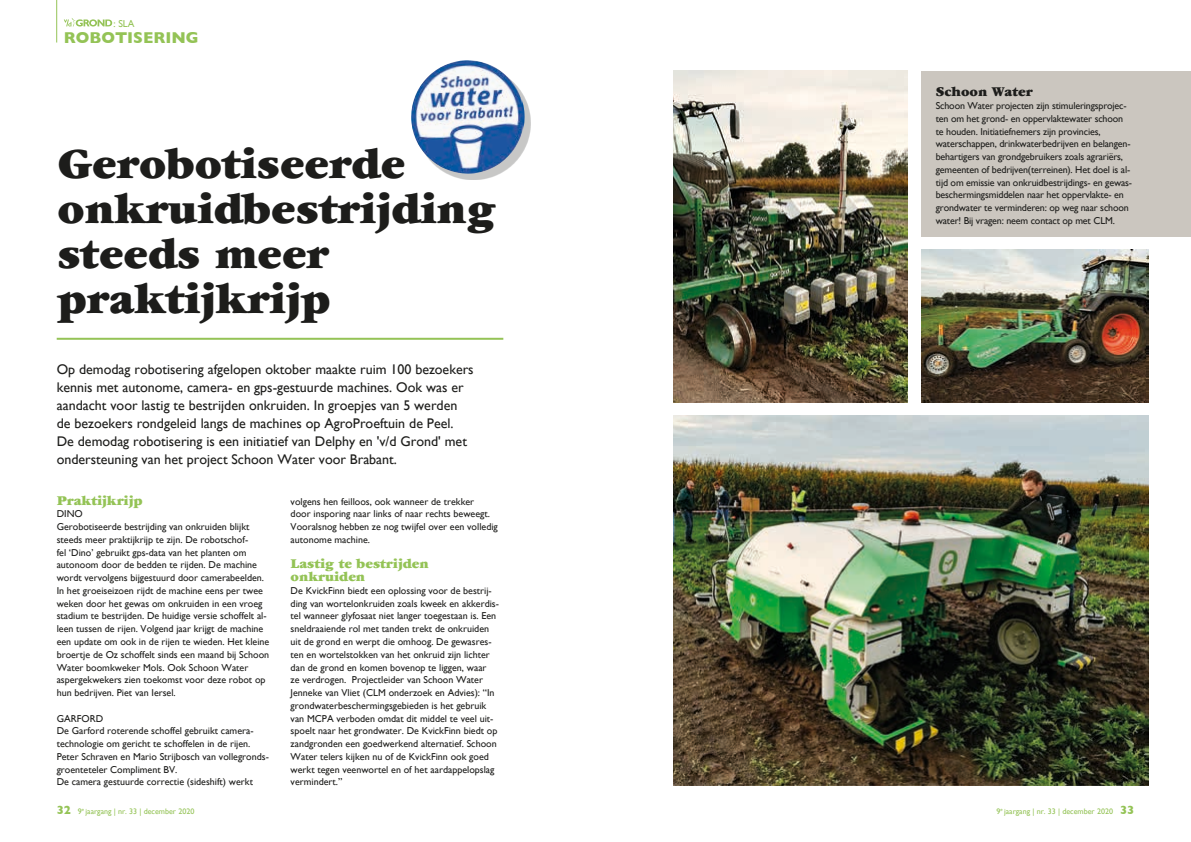
<style>
.page{position:relative;width:1191px;height:842px;background:#fff}
.page>*{position:absolute;margin:0;border:0;box-sizing:border-box;transform-origin:0 0}
.t1{font:900 45px/45px "Garamond";color:#1d1d1b}
.t2{font:700 16px "Gill Sans";color:#94c356}
.t3{font:14px/18px "Gill Sans";color:#1d1d1b}
.t4{font:900 14px/12.8px "Garamond";color:#94c356}
.t5{font:900 14px "Garamond";color:#1d1d1b}
.t6{font:10px/12.8px "Gill Sans";color:#1d1d1b}
.t7{font:10px "Gill Sans";color:#94c356}
.t8{font:8px "Gill Sans";color:#94c356}
.s1{font-weight:700;font-size:12px}
</style>
<div class="page">
<div style="left:921px;top:71px;width:270px;height:166px;background:#cbc6bf"></div>
<img style="left:673px;top:415px;width:475px;height:370px">
<img style="left:673px;top:71px;width:234px;height:331px">
<img style="left:921px;top:249px;width:227px;height:154px">
<hr style="left:57px;top:338px;width:446px;height:2px;background:#94c356">
<div style="left:417px;top:66px;width:113px;height:113px;background:#1d1d1b;opacity:.25"></div>
<img style="left:411px;top:60px;width:115px;height:115px">
<hr style="left:56px;top:0;width:1px;height:43px;background:#94c356">
<svg style="left:64px;top:18px;width:48px;height:9px"></svg>
<p class="t7" style="left:113px;top:17px;width:23px">: SLA</p>
<h2 class="t2" style="left:64px;top:24px;width:136px">ROBOTISERING</h2>
<h1 class="t1" style="left:57px;top:142px;width:439px">Gerobotiseerde onkruidbestrijding steeds meer praktijkrijp</h1>
<p class="t3" style="left:57px;top:360px;width:418px">Op demodag robotisering afgelopen oktober maakte ruim 100 bezoekers kennis met autonome, camera- en gps-gestuurde machines. Ook was er aandacht voor lastig te bestrijden onkruiden. In groepjes van 5 werden de bezoekers rondgeleid langs de machines op AgroProeftuin de Peel.<br>De demodag robotisering is een initiatief van Delphy en 'v/d Grond' met ondersteuning van het project Schoon Water voor Brabant.</p>
<h3 class="t4" style="left:57px;top:494px;width:87px">Praktijkrijp</h3>
<p class="t6" style="left:57px;top:507px;width:214px">DINO<br>Gerobotiseerde bestrijding van onkruiden blijkt steeds meer praktijkrijp te zijn. De robotschof-<br>fel ‘Dino’ gebruikt gps-data van het planten om autonoom door de bedden te rijden. De machine wordt vervolgens bijgestuurd door camerabeelden.<br>In het groeiseizoen rijdt de machine eens per twee weken door het gewas om onkruiden in een vroeg stadium te bestrijden. De huidige versie schoffelt al&shy;leen tussen de rijen. Volgend jaar krijgt de machine een update om ook in de rijen te wieden. Het kleine broertje de Oz schoffelt sinds een maand bij Schoon Water boomkweker Mols. Ook Schoon Water aspergekwekers zien toekomst voor deze robot op hun bedrijven. Piet van Iersel.</p>
<p class="t6" style="left:57px;top:712px;width:214px">GARFORD<br>De Garford roterende schoffel gebruikt camera&shy;technologie om gericht te schoffelen in de rijen.<br>Peter Schraven en Mario Strijbosch van vollegronds&shy;groenteteler Compliment BV.<br>De camera gestuurde correctie (sideshift) werkt</p>
<p class="t6" style="left:291px;top:495px;width:209px">volgens hen feilloos, ook wanneer de trekker<br>door insporing naar links of naar rechts beweegt.<br>Vooralsnog hebben ze nog twijfel over een volledig autonome machine.</p>
<h3 class="t4" style="left:291px;top:558px;width:139px">Lastig te bestrijden onkruiden</h3>
<p class="t6" style="left:291px;top:584px;width:210px">De KvickFinn biedt een oplossing voor de bestrij&shy;ding van wortelonkruiden zoals kweek en akkerdis&shy;tel wanneer glyfosaat niet langer toegestaan is. Een sneldraaiende rol met tanden trekt de onkruiden uit de grond en werpt die omhoog. De gewasres&shy;ten en wortelstokken van het onkruid zijn lichter dan de grond en komen bovenop te liggen, waar<br>ze verdrogen. Projectleider van Schoon Water Jenneke van Vliet (CLM onderzoek en Advies): “In grondwaterbeschermingsgebieden is het gebruik van MCPA verboden omdat dit middel te veel uit&shy;spoelt naar het grondwater. De KvickFinn biedt op zandgronden een goedwerkend alternatief. Schoon Water telers kijken nu of de KvickFinn ook goed werkt tegen veenwortel en of het aardappelopslag vermindert.”</p>
<h3 class="t5" style="left:935px;top:84px;width:98px">Schoon Water</h3>
<p class="t6" style="left:935px;top:99px;width:198px">Schoon Water projecten zijn stimuleringsprojec&shy;ten om het grond- en oppervlaktewater schoon te houden. Initiatiefnemers zijn provincies, waterschappen, drinkwaterbedrijven en belangen&shy;behartigers van grondgebruikers zoals agrariërs, gemeenten of bedrijven(terreinen). Het doel is al&shy;tijd om emissie van onkruidbestrijdings- en gewas&shy;beschermingsmiddelen naar het oppervlakte- en grondwater te verminderen: op weg naar schoon water! Bij vragen: neem contact op met CLM.</p>
<p class="t8" style="left:57px;top:806px;width:139px"><span class="s1">32</span> 9<sup>e</sup> jaargang | nr. 33 | december 2020</p>
<p class="t8" style="left:996px;top:806px;width:139px">9<sup>e</sup> jaargang | nr. 33 | december 2020 <span class="s1">33</span></p>
</div>
